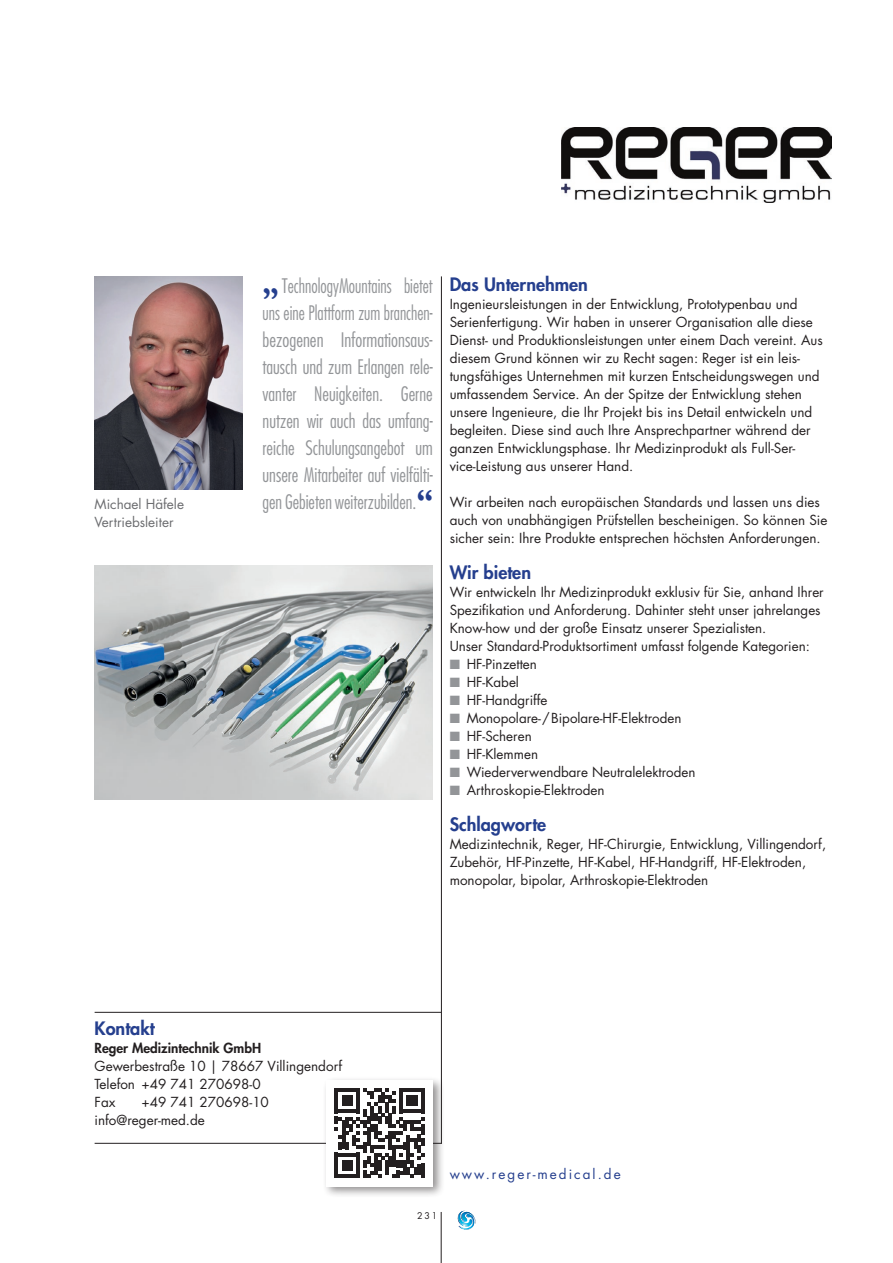
<style>
.page{position:relative;width:893px;height:1263px;background:#fff}
.page>*{position:absolute;margin:0;border:0;box-sizing:border-box;transform-origin:0 0}
.t1{font:300 condensed 19.5px/27px "Futura Std";color:#939598;text-align:justify}
.t2{font:300 condensed 19.5px "Futura Std";color:#939598;scale:.96 1}
.t3{font:800 18px "Futura Std";color:#253f8e}
.t4{font:13.5px/18px "Futura Std";color:#231f20}
.t5{font:13.5px "Futura Std";color:#6c6d70}
.t6{font:800 13.5px "Futura Std";color:#231f20}
.t7{font:13.5px "Futura Std";letter-spacing:.15em;color:#253f8e}
.t8{font:9px "Futura Std";color:#231f20}
.s1{font-family:"Garamond";font-weight:700;font-stretch:normal;font-size:34.5px;color:#253f8e}
.s2{color:#939598}
</style>
<div class="page">
<hr style="left:441px;top:1212px;width:1px;height:51px;background:#231f20">
<svg style="left:457px;top:1211px;width:19px;height:19px"></svg>
<img style="left:95px;top:276px;width:147px;height:213px">
<hr style="left:441px;top:276px;width:1px;height:868px;background:#231f20">
<hr style="left:95px;top:1012px;width:346px;height:1px;background:#231f20">
<hr style="left:95px;top:1143px;width:346px;height:1px;background:#231f20">
<div style="left:323px;top:1076px;width:122px;height:123px;background:#231f20;opacity:.5"></div>
<div style="left:327px;top:1080px;width:106px;height:106px;background:#fff"></div>
<img style="left:95px;top:566px;width:338px;height:233px">
<img style="left:561px;top:128px;width:270px;height:75px">
<svg style="left:335px;top:1088px;width:90px;height:90px"></svg>
<hr style="left:421px;top:1164px;width:4px;height:14px;background:#231f20">
<p class="t1" style="left:263px;top:273px;width:172px"><span class="s1">„</span> TechnologyMountains bietet uns eine Plattform zum branchen&shy;bezogenen Informationsaus&shy;tausch und zum Erlangen rele&shy;vanter Neuigkeiten. Gerne nutzen wir auch das umfang&shy;reiche Schulungsangebot um unsere Mitarbeiter auf vielfälti-</p>
<p class="t5" style="left:95px;top:495px;width:91px">Michael Häfele</p>
<h1 class="t2" style="left:263px;top:491px;width:179px">gen Gebieten weiterzubilden.<span class="s1">“</span></h1>
<p class="t5" style="left:95px;top:513px;width:81px">Vertriebsleiter</p>
<h2 class="t3" style="left:450px;top:273px;width:140px">Das Unternehmen</h2>
<p class="t4" style="left:450px;top:295px;width:375px">Ingenieursleistungen in der Entwicklung, Prototypenbau und Serienfertigung. Wir haben in unserer Organisation alle diese Dienst- und Produktionsleistungen unter einem Dach vereint. Aus diesem Grund können wir zu Recht sagen: Reger ist ein leis&shy;tungsfähiges Unternehmen mit kurzen Entscheidungswegen und umfassendem Service. An der Spitze der Entwicklung stehen unsere Ingenieure, die Ihr Projekt bis ins Detail entwickeln und begleiten. Diese sind auch Ihre Ansprechpartner während der ganzen Entwicklungsphase. Ihr Medizinprodukt als Full-Ser&shy;vice-Leistung aus unserer Hand.</p>
<p class="t4" style="left:450px;top:493px;width:379px">Wir arbeiten nach europäischen Standards und lassen uns dies auch von unabhängigen Prüfstellen bescheinigen. So können Sie sicher sein: Ihre Produkte entsprechen höchsten Anforderungen.</p>
<h2 class="t3" style="left:450px;top:561px;width:83px">Wir bieten</h2>
<p class="t4" style="left:450px;top:583px;width:376px">Wir entwickeln Ihr Medizinprodukt exklusiv für Sie, anhand Ihrer Spezifikation und Anforderung. Dahinter steht unser jahrelanges Know-how und der große Einsatz unserer Spezialisten.<br>Unser Standard-Produktsortiment umfasst folgende Kategorien:</p>
<p class="t4" style="left:450px;top:655px;width:89px"><span class="s2">■</span> HF-Pinzetten</p>
<p class="t4" style="left:450px;top:673px;width:71px"><span class="s2">■</span> HF-Kabel</p>
<p class="t4" style="left:450px;top:691px;width:99px"><span class="s2">■</span> HF-Handgriffe</p>
<p class="t4" style="left:450px;top:709px;width:233px"><span class="s2">■</span> Monopolare-/Bipolare-HF-Elektroden</p>
<p class="t4" style="left:450px;top:727px;width:84px"><span class="s2">■</span> HF-Scheren</p>
<p class="t4" style="left:450px;top:745px;width:90px"><span class="s2">■</span> HF-Klemmen</p>
<p class="t4" style="left:450px;top:763px;width:247px"><span class="s2">■</span> Wiederverwendbare Neutralelektroden</p>
<p class="t4" style="left:450px;top:781px;width:157px"><span class="s2">■</span> Arthroskopie-Elektroden</p>
<h2 class="t3" style="left:450px;top:813px;width:98px">Schlagworte</h2>
<p class="t4" style="left:450px;top:835px;width:378px">Medizintechnik, Reger, HF-Chirurgie, Entwicklung, Villingendorf,<br>Zubehör, HF-Pinzette, HF-Kabel, HF-Handgriff, HF-Elektroden, monopolar, bipolar, Arthroskopie-Elektroden</p>
<h2 class="t3" style="left:95px;top:1017px;width:62px">Kontakt</h2>
<p class="t6" style="left:95px;top:1040px;width:168px">Reger Medizintechnik GmbH</p>
<p class="t4" style="left:95px;top:1058px;width:249px">Gewerbestraße 10 | 78667 Villingendorf<br>Telefon +49 741 270698-0<br>Fax</p>
<p class="t4" style="left:95px;top:1093px;width:176px;text-indent:47px">+49 741 270698-10 info@reger-med.de</p>
<p class="t8" style="left:417px;top:1210px;width:22px">231</p>
<p class="t7" style="left:450px;top:1165px;width:172px">www.reger-medical.de</p>
</div>
